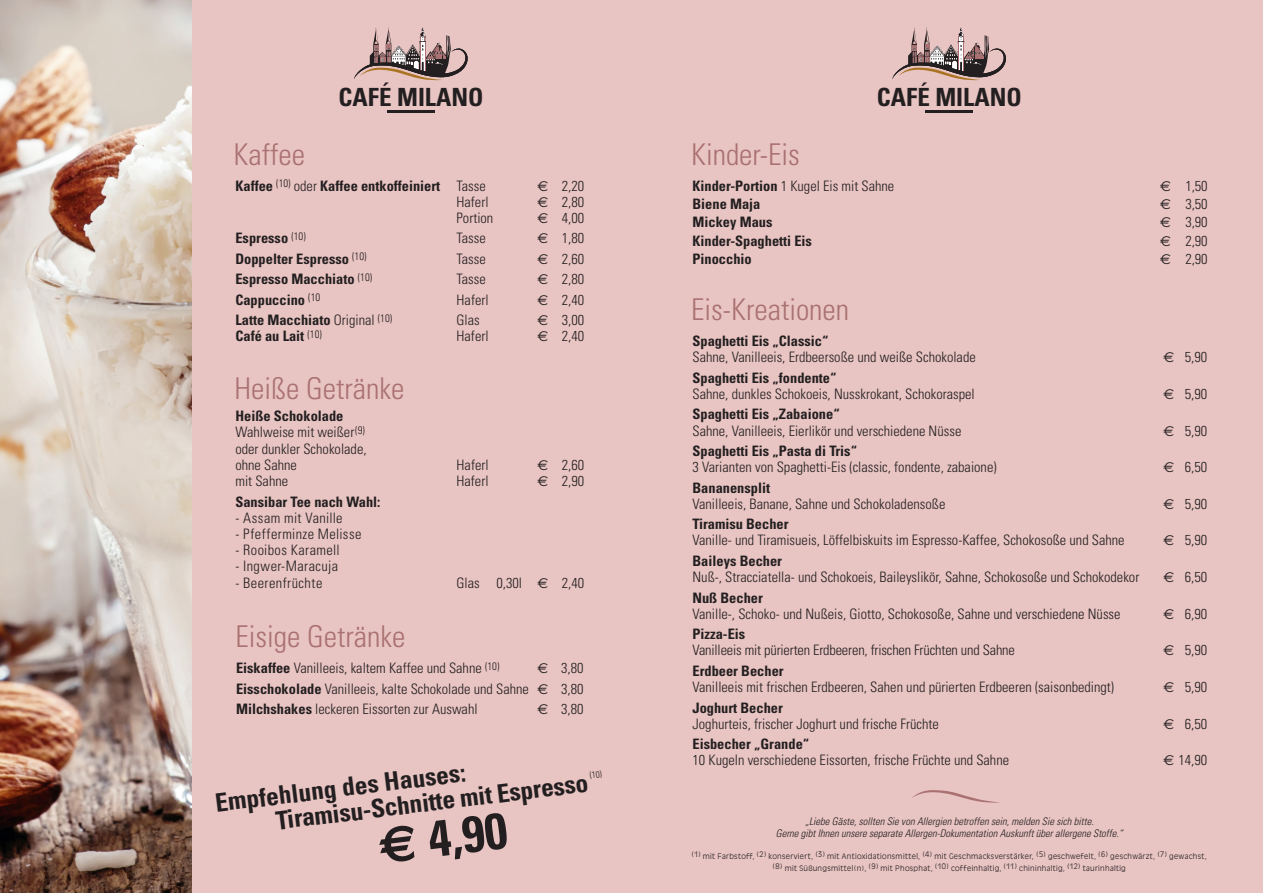
<style>
.page{position:relative;width:1263px;height:893px;background:#e8c4c2}
.page>*{position:absolute;margin:0;border:0;box-sizing:border-box;transform-origin:0 0}
.t1{font:700 condensed 51px "Univers";color:#231f20}
.t2{font:300 condensed 30px "Univers";color:#aa7172}
.t3{font:700 condensed 25.5px/24.9px "Univers";color:#231f20}
.t4{font:700 condensed 25.05px "Univers";color:#231f20}
.t5{font:300 condensed 14.4px/16.2px "Univers";color:#231f20;text-align:justify}
.t6{font:700 condensed 14.4px "Univers";color:#231f20}
.t7{font:300 condensed 14.4px "Univers";letter-spacing:.03em;color:#231f20}
.t8{font:300 condensed 14.4px "Univers";letter-spacing:.02em;color:#231f20}
.t9{font:300 condensed 14.4px "Univers";letter-spacing:.025em;color:#231f20}
.t10{font:italic 300 condensed 10.5px/12px "Univers";color:#231f20;text-align:center}
.t11{font:300 condensed 9.15px "Univers";color:#231f20}
.t12{font:300 7.5px/12px "Antique Olive";letter-spacing:.045em;color:#231f20;text-align:center}
.s1{font-weight:300}
.s2{font-family:"Euro Sans";font-weight:400;font-stretch:normal}
.s3{font-weight:700}
.s4{font-family:"Euro Sans";font-stretch:normal}
</style>
<div class="page">
<hr style="left:387px;top:110px;width:48px;height:2px;background:#231f20">
<svg style="left:354px;top:27px;width:114px;height:53px"></svg>
<hr style="left:925px;top:110px;width:48px;height:2px;background:#231f20">
<svg style="left:892px;top:27px;width:114px;height:53px"></svg>
<svg style="left:912px;top:790px;width:88px;height:13px"></svg>
<img style="left:0;top:0;width:191px;height:893px">
<h3 class="t4" style="left:339px;top:81px;width:146px">CAFÉ MILANO</h3>
<h2 class="t2" style="left:233px;top:137px;width:73px">Kaffee</h2>
<p class="t6" style="left:235px;top:177px;width:252px">Kaffee <sup>(10)</sup> <span class="s1">oder</span> Kaffee entkoffeiniert <span class="s1">Tasse</span></p>
<p class="t5" style="left:537px;top:177px;width:48px"><span class="s2">E</span> 2,20</p>
<p class="t5" style="left:457px;top:194px;width:33px">Haferl</p>
<p class="t5" style="left:537px;top:194px;width:48px"><span class="s2">E</span> 2,80</p>
<p class="t5" style="left:457px;top:210px;width:38px">Portion</p>
<p class="t5" style="left:537px;top:210px;width:48px"><span class="s2">E</span> 4,00</p>
<p class="t6" style="left:235px;top:229px;width:72px">Espresso <sup>(10)</sup></p>
<p class="t5" style="left:457px;top:230px;width:31px">Tasse</p>
<p class="t5" style="left:537px;top:230px;width:48px"><span class="s2">E</span> 1,80</p>
<p class="t6" style="left:235px;top:250px;width:133px">Doppelter Espresso <sup>(10)</sup></p>
<p class="t5" style="left:457px;top:251px;width:31px">Tasse</p>
<p class="t5" style="left:537px;top:251px;width:48px"><span class="s2">E</span> 2,60</p>
<p class="t6" style="left:235px;top:270px;width:138px">Espresso Macchiato <sup>(10)</sup></p>
<p class="t5" style="left:457px;top:271px;width:31px">Tasse</p>
<p class="t5" style="left:537px;top:271px;width:48px"><span class="s2">E</span> 2,80</p>
<p class="t6" style="left:235px;top:291px;width:86px">Cappuccino <sup>(10</sup></p>
<p class="t5" style="left:457px;top:292px;width:33px">Haferl</p>
<p class="t5" style="left:537px;top:292px;width:48px"><span class="s2">E</span> 2,40</p>
<p class="t6" style="left:235px;top:311px;width:158px">Latte Macchiato <span class="s1">Original</span> <sup>(10)</sup></p>
<p class="t5" style="left:457px;top:312px;width:25px">Glas</p>
<p class="t5" style="left:537px;top:312px;width:48px"><span class="s2">E</span> 3,00</p>
<p class="t6" style="left:235px;top:327px;width:88px">Café au Lait <sup>(10)</sup></p>
<p class="t5" style="left:457px;top:328px;width:33px">Haferl</p>
<p class="t5" style="left:537px;top:328px;width:48px"><span class="s2">E</span> 2,40</p>
<h2 class="t2" style="left:235px;top:370px;width:171px">Heiße Getränke</h2>
<p class="t5" style="left:235px;top:408px;width:133px;text-align:left"><span class="s3">Heiße Schokolade<br></span>Wahlweise mit weißer <sup>(9) </sup>oder dunkler Schokolade, ohne Sahne</p>
<p class="t5" style="left:457px;top:457px;width:33px">Haferl</p>
<p class="t5" style="left:537px;top:457px;width:48px"><span class="s2">E</span> 2,60</p>
<p class="t5" style="left:235px;top:473px;width:54px">mit Sahne</p>
<p class="t5" style="left:457px;top:473px;width:33px">Haferl</p>
<p class="t5" style="left:537px;top:473px;width:48px"><span class="s2">E</span> 2,90</p>
<p class="t6" style="left:235px;top:493px;width:147px">Sansibar Tee nach Wahl:</p>
<p class="t8" style="left:235px;top:509px;width:109px">- Assam mit Vanille</p>
<p class="t7" style="left:235px;top:525px;width:128px">- Pfefferminze Melisse</p>
<p class="t7" style="left:235px;top:541px;width:106px">- Rooibos Karamell</p>
<p class="t9" style="left:235px;top:558px;width:104px">- Ingwer-Maracuja</p>
<p class="t7" style="left:235px;top:574px;width:88px">- Beerenfrüchte</p>
<p class="t5" style="left:457px;top:574px;width:129px">Glas 0,30l <span class="s2">E</span> 2,40</p>
<h2 class="t2" style="left:235px;top:619px;width:171px">Eisige Getränke</h2>
<p class="t5" style="left:236px;top:660px;width:265px"><span class="s3">Eiskaffee</span> Vanilleeis, kaltem Kaffee und Sahne <sup>(10)</sup></p>
<p class="t5" style="left:236px;top:658px;width:349px;line-height:20.4px;text-indent:301px"><span class="s2">E</span> 3,80<br><span class="s3">Eisschokolade</span> Vanilleeis, kalte Schokolade und Sahne <span class="s2">E</span> 3,80<br><span class="s3">Milchshakes</span> leckeren Eissorten zur Auswahl</p>
<p class="t5" style="left:537px;top:701px;width:48px"><span class="s2">E</span> 3,80</p>
<h3 class="t3" style="left:271px;top:783px;width:316px;text-indent:-58px;rotate:-7deg">Empfehlung des Hauses:<br>Tiramisu-Schnitte mit Espresso</h3>
<p class="t11" style="left:589px;top:770px;width:14px;rotate:-7deg">(10)</p>
<h1 class="t1" style="left:375px;top:814px;width:130px;rotate:-7deg"><span class="s4">E</span> 4,90</h1>
<h3 class="t4" style="left:877px;top:81px;width:146px">CAFÉ MILANO</h3>
<h2 class="t2" style="left:691px;top:137px;width:110px">Kinder-Eis</h2>
<p class="t5" style="left:692px;top:177px;width:203px"><span class="s3">Kinder-Portion</span> 1 Kugel Eis mit Sahne</p>
<p class="t5" style="left:1160px;top:177px;width:49px"><span class="s2">E</span> 1,50</p>
<p class="t6" style="left:692px;top:195px;width:69px">Biene Maja</p>
<p class="t5" style="left:1160px;top:196px;width:49px"><span class="s2">E</span> 3,50</p>
<p class="t6" style="left:692px;top:213px;width:81px">Mickey Maus</p>
<p class="t5" style="left:1160px;top:214px;width:49px"><span class="s2">E</span> 3,90</p>
<p class="t6" style="left:692px;top:232px;width:121px">Kinder-Spaghetti Eis</p>
<p class="t5" style="left:1160px;top:232px;width:49px"><span class="s2">E</span> 2,90</p>
<p class="t6" style="left:692px;top:250px;width:61px">Pinocchio</p>
<p class="t5" style="left:1160px;top:251px;width:49px"><span class="s2">E</span> 2,90</p>
<h2 class="t2" style="left:691px;top:292px;width:160px">Eis-Kreationen</h2>
<p class="t6" style="left:692px;top:332px;width:137px">Spaghetti Eis „Classic“</p>
<p class="t5" style="left:692px;top:349px;width:285px">Sahne, Vanilleeis, Erdbeersoße und weiße Schokolade</p>
<p class="t5" style="left:1163px;top:349px;width:45px"><span class="s2">E</span> 5,90</p>
<p class="t6" style="left:692px;top:369px;width:145px">Spaghetti Eis „fondente“</p>
<p class="t5" style="left:692px;top:386px;width:284px">Sahne, dunkles Schokoeis, Nusskrokant, Schokoraspel</p>
<p class="t5" style="left:1163px;top:386px;width:45px"><span class="s2">E</span> 5,90</p>
<p class="t6" style="left:692px;top:405px;width:149px">Spaghetti Eis „Zabaione“</p>
<p class="t5" style="left:692px;top:422px;width:270px">Sahne, Vanilleeis, Eierlikör und verschiedene Nüsse</p>
<p class="t5" style="left:1163px;top:422px;width:45px"><span class="s2">E</span> 5,90</p>
<p class="t6" style="left:692px;top:442px;width:166px">Spaghetti Eis „Pasta di Tris“</p>
<p class="t5" style="left:692px;top:459px;width:306px">3 Varianten von Spaghetti-Eis (classic, fondente, zabaione)</p>
<p class="t5" style="left:1163px;top:459px;width:45px"><span class="s2">E</span> 6,50</p>
<p class="t6" style="left:692px;top:479px;width:79px">Bananensplit</p>
<p class="t5" style="left:692px;top:496px;width:254px">Vanilleeis, Banane, Sahne und Schokoladensoße</p>
<p class="t5" style="left:1163px;top:496px;width:45px"><span class="s2">E</span> 5,90</p>
<p class="t6" style="left:692px;top:515px;width:98px">Tiramisu Becher</p>
<p class="t5" style="left:692px;top:532px;width:434px">Vanille- und Tiramisueis, Löffelbiskuits im Espresso-Kaffee, Schokosoße und Sahne</p>
<p class="t5" style="left:1163px;top:532px;width:45px"><span class="s2">E</span> 5,90</p>
<p class="t6" style="left:692px;top:552px;width:91px">Baileys Becher</p>
<p class="t5" style="left:692px;top:569px;width:448px">Nuß-, Stracciatella- und Schokoeis, Baileyslikör, Sahne, Schokosoße und Schokodekor</p>
<p class="t5" style="left:1163px;top:569px;width:45px"><span class="s2">E</span> 6,50</p>
<p class="t6" style="left:692px;top:589px;width:72px">Nuß Becher</p>
<p class="t5" style="left:692px;top:606px;width:430px">Vanille-, Schoko- und Nußeis, Giotto, Schokosoße, Sahne und verschiedene Nüsse</p>
<p class="t5" style="left:1163px;top:606px;width:45px"><span class="s2">E</span> 6,90</p>
<p class="t6" style="left:692px;top:625px;width:54px">Pizza-Eis</p>
<p class="t5" style="left:692px;top:642px;width:324px">Vanilleeis mit pürierten Erdbeeren, frischen Früchten und Sahne</p>
<p class="t5" style="left:1163px;top:642px;width:45px"><span class="s2">E</span> 5,90</p>
<p class="t6" style="left:692px;top:662px;width:93px">Erdbeer Becher</p>
<p class="t5" style="left:692px;top:679px;width:423px">Vanilleeis mit frischen Erdbeeren, Sahen und pürierten Erdbeeren (saisonbedingt)</p>
<p class="t5" style="left:1163px;top:679px;width:45px"><span class="s2">E</span> 5,90</p>
<p class="t6" style="left:692px;top:699px;width:92px">Joghurt Becher</p>
<p class="t5" style="left:692px;top:716px;width:248px">Joghurteis, frischer Joghurt und frische Früchte</p>
<p class="t5" style="left:1163px;top:716px;width:45px"><span class="s2">E</span> 6,50</p>
<p class="t6" style="left:692px;top:735px;width:118px">Eisbecher „Grande“</p>
<p class="t5" style="left:692px;top:752px;width:318px">10 Kugeln verschiedene Eissorten, frische Früchte und Sahne</p>
<p class="t5" style="left:1163px;top:752px;width:45px"><span class="s2">E</span> 14,90</p>
<p class="t10" style="left:776px;top:815px;width:348px">„Liebe Gäste, sollten Sie von Allergien betroffen sein, melden Sie sich bitte.<br>Gerne gibt Ihnen unsere separate Allergen-Dokumentation Auskunft über allergene Stoffe.“</p>
<p class="t12" style="left:692px;top:850px;width:517px">(1) mit Farbstoff, (2) konserviert, (3) mit Antioxidationsmittel, (4) mit Geschmacksverstärker, (5) geschwefelt, (6) geschwärzt, (7) gewachst, (8) mit Süßungsmittel(n), (9) mit Phosphat, (10) coffeinhaltig, (11) chininhaltig, (12) taurinhaltig</p>
</div>
